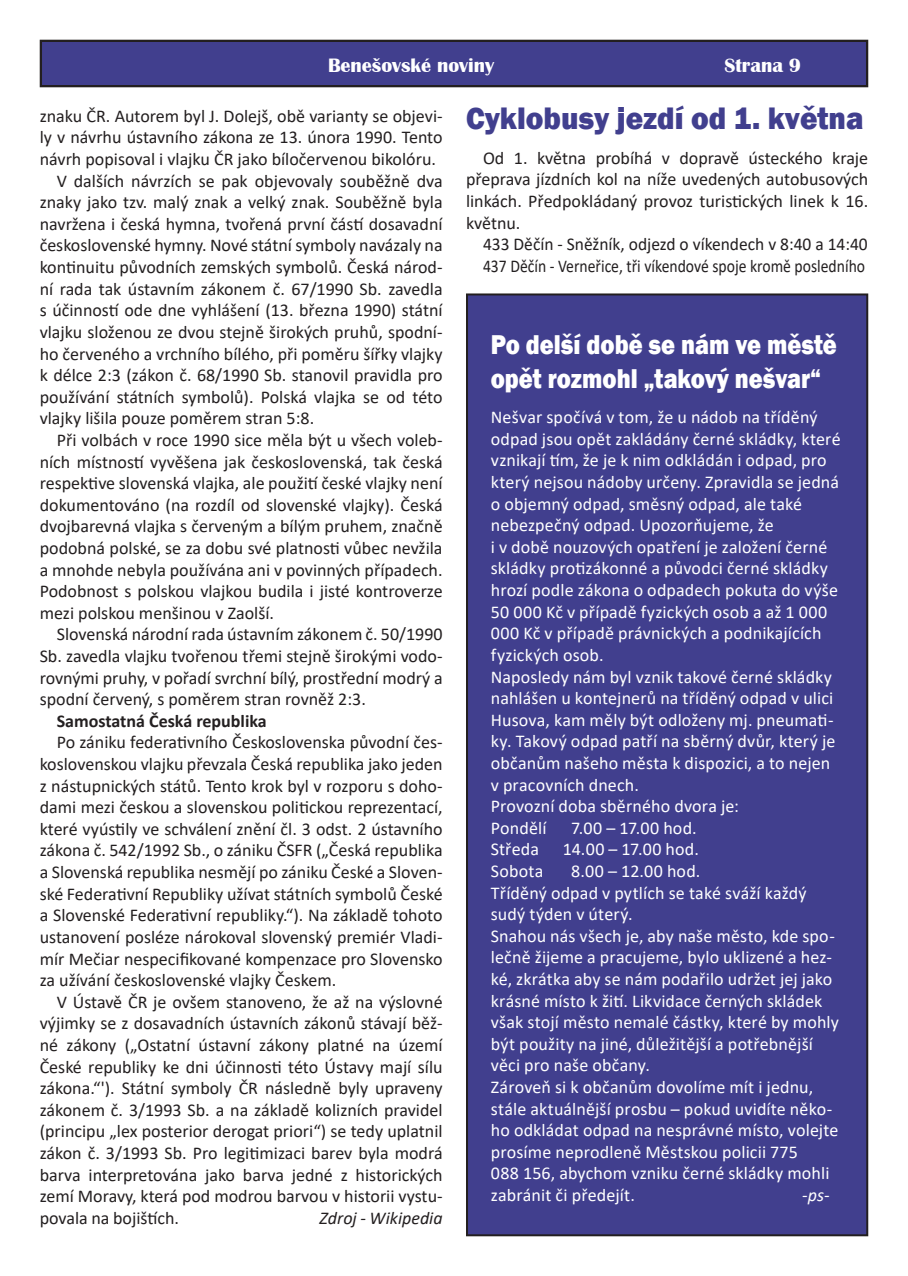
<style>
.page{position:relative;width:908px;height:1276px;background:#fff}
.page>*{position:absolute;margin:0;border:0;box-sizing:border-box;transform-origin:0 0}
.titulek{font:800 32px "Franklin Gothic";color:#413f8e;scale:.93 1}
.Titulek_do_sloupku{font:800 28px "Franklin Gothic";color:#fff;scale:.85 1}
.hlavička{font:700 20px "Britannic";color:#fff}
.noviny{font:18px/21.6px "Calibri";color:#231f20;text-align:justify}
.noviny_bílé_písmo{font:18px/21.6px "Calibri";letter-spacing:.005em;color:#fff}
.noviny-2{font:18px "Calibri";color:#231f20;scale:.87 1}
.noviny-3{font:700 18px "Calibri";color:#231f20}
.noviny-4{font:italic 18px "Calibri";color:#231f20}
.noviny_bílé_písmo-2{font:italic 18px "Calibri";color:#fff}
</style>
<div class="page">
<div style="left:467px;top:294px;width:399px;height:941px;background:#413f8e"></div>
<div style="left:466px;top:293px;width:401px;height:943px;border:2px solid #231f20"></div>
<div style="left:41px;top:41px;width:825px;height:45px;background:#413f8e"></div>
<div style="left:40px;top:40px;width:827px;height:47px;border:2px solid #231f20"></div>
<p class="hlavička" style="left:328px;top:54px;width:167px">Benešovské noviny</p>
<p class="hlavička" style="left:724px;top:54px;width:78px">Strana 9</p>
<p class="noviny" style="left:40px;top:105px;width:404px">znaku ČR. Autorem byl J. Dolejš, obě varianty se objevi&shy;ly v návrhu ústavního zákona ze 13. února 1990. Tento návrh popisoval i vlajku ČR jako bíločervenou bikolóru.</p>
<p class="noviny" style="left:40px;top:169px;width:404px;text-indent:17px">V dalších návrzích se pak objevovaly souběžně dva znaky jako tzv. malý znak a velký znak. Souběžně byla navržena i česká hymna, tvořená první částí dosavadní československé hymny. Nové státní symboly navázaly na kontinuitu původních zemských symbolů. Česká národ&shy;ní rada tak ústavním zákonem č. 67/1990 Sb. zavedla s účinností ode dne vyhlášení (13. března 1990) státní vlajku složenou ze dvou stejně širokých pruhů, spodní&shy;ho červeného a vrchního bílého, při poměru šířky vlajky k délce 2:3 (zákon č. 68/1990 Sb. stanovil pravidla pro používání státních symbolů). Polská vlajka se od této vlajky lišila pouze poměrem stran 5:8.</p>
<p class="noviny" style="left:40px;top:429px;width:404px;text-indent:17px">Při volbách v roce 1990 sice měla být u všech voleb&shy;ních místností vyvěšena jak československá, tak česká respektive slovenská vlajka, ale použití české vlajky není dokumentováno (na rozdíl od slovenské vlajky). Česká dvojbarevná vlajka s červeným a bílým pruhem, značně podobná polské, se za dobu své platnosti vůbec nevžila a mnohde nebyla používána ani v povinných případech.<br>Podobnost s polskou vlajkou budila i jisté kontroverze mezi polskou menšinou v Zaolší.</p>
<p class="noviny" style="left:40px;top:623px;width:404px;text-indent:17px">Slovenská národní rada ústavním zákonem č. 50/1990<br>Sb. zavedla vlajku tvořenou třemi stejně širokými vodo&shy;rovnými pruhy, v pořadí svrchní bílý, prostřední modrý a spodní červený, s poměrem stran rovněž 2:3.</p>
<p class="noviny-3" style="left:57px;top:708px;width:211px">Samostatná Česká republika</p>
<p class="noviny" style="left:40px;top:731px;width:404px;text-indent:17px">Po zániku federativního Československa původní čes&shy;koslovenskou vlajku převzala Česká republika jako jeden z nástupnických států. Tento krok byl v rozporu s doho&shy;dami mezi českou a slovenskou politickou reprezentací, které vyústily ve schválení znění čl. 3 odst. 2 ústavního zákona č. 542/1992 Sb., o zániku ČSFR („Česká republika a Slovenská republika nesmějí po zániku České a Sloven&shy;ské Federativní Republiky užívat státních symbolů České a Slovenské Federativní republiky.“). Na základě tohoto ustanovení posléze nárokoval slovenský premiér Vladi&shy;mír Mečiar nespecifikované kompenzace pro Slovensko za užívání československé vlajky Českem.</p>
<p class="noviny" style="left:40px;top:990px;width:404px;text-indent:17px">V Ústavě ČR je ovšem stanoveno, že až na výslovné výjimky se z dosavadních ústavních zákonů stávají běž&shy;né zákony („Ostatní ústavní zákony platné na území České republiky ke dni účinnosti této Ústavy mají sílu zákona.“'). Státní symboly ČR následně byly upraveny zákonem č. 3/1993 Sb. a na základě kolizních pravidel (principu „lex posterior derogat priori“) se tedy uplatnil zákon č. 3/1993 Sb. Pro legitimizaci barev byla modrá barva interpretována jako barva jedné z historických zemí Moravy, která pod modrou barvou v historii vystu&shy;povala na bojištích.</p>
<p class="titulek" style="left:466px;top:97px;width:428px">Cyklobusy jezdí od 1. května</p>
<p class="noviny" style="left:466px;top:147px;width:403px;text-indent:17px">Od 1. května probíhá v dopravě ústeckého kraje přeprava jízdních kol na níže uvedených autobusových linkách. Předpokládaný provoz turistických linek k 16. květnu.</p>
<p class="noviny" style="left:483px;top:233px;width:386px">433 Děčín - Sněžník, odjezd o víkendech v 8:40 a 14:40</p>
<p class="noviny-2" style="left:483px;top:253px;width:440px">437 Děčín - Verneřice, tři víkendové spoje kromě posledního</p>
<p class="Titulek_do_sloupku" style="left:490px;top:327px;width:408px">Po delší době se nám ve městě</p>
<p class="Titulek_do_sloupku" style="left:490px;top:360px;width:390px">opět rozmohl „takový nešvar“</p>
<p class="noviny_bílé_písmo" style="left:490px;top:406px;width:351px">Nešvar spočívá v tom, že u nádob na tříděný odpad jsou opět zakládány černé skládky, které vznikají tím, že je k nim odkládán i odpad, pro který nejsou nádoby určeny. Zpravidla se jedná o objemný odpad, směsný odpad, ale také nebezpečný odpad. Upozorňujeme, že</p>
<p class="noviny_bílé_písmo" style="left:490px;top:535px;width:348px">i v době nouzových opatření je založení černé skládky protizákonné a původci černé skládky hrozí podle zákona o odpadech pokuta do výše 50 000 Kč v případě fyzických osob a až 1 000<br>000 Kč v případě právnických a podnikajících fyzických osob.</p>
<p class="noviny_bílé_písmo" style="left:490px;top:665px;width:346px">Naposledy nám byl vznik takové černé skládky nahlášen u kontejnerů na tříděný odpad v ulici Husova, kam měly být odloženy mj. pneumati&shy;ky. Takový odpad patří na sběrný dvůr, který je občanům našeho města k dispozici, a to nejen</p>
<p class="noviny_bílé_písmo" style="left:490px;top:773px;width:150px">v pracovních dnech.</p>
<p class="noviny_bílé_písmo" style="left:490px;top:795px;width:250px">Provozní doba sběrného dvora je:</p>
<p class="noviny_bílé_písmo" style="left:490px;top:816px;width:57px">Pondělí</p>
<p class="noviny_bílé_písmo" style="left:570px;top:816px;width:127px">7.00 – 17.00 hod.</p>
<p class="noviny_bílé_písmo" style="left:490px;top:838px;width:50px">Středa</p>
<p class="noviny_bílé_písmo" style="left:562px;top:838px;width:137px">14.00 – 17.00 hod.</p>
<p class="noviny_bílé_písmo" style="left:490px;top:859px;width:54px">Sobota</p>
<p class="noviny_bílé_písmo" style="left:570px;top:859px;width:131px">8.00 – 12.00 hod.</p>
<p class="noviny_bílé_písmo" style="left:490px;top:881px;width:317px">Tříděný odpad v pytlích se také sváží každý sudý týden v úterý.</p>
<p class="noviny_bílé_písmo" style="left:490px;top:924px;width:349px">Snahou nás všech je, aby naše město, kde spo&shy;lečně žijeme a pracujeme, bylo uklizené a hez&shy;ké, zkrátka aby se nám podařilo udržet jej jako krásné místo k žití. Likvidace černých skládek však stojí město nemalé částky, které by mohly být použity na jiné, důležitější a potřebnější věci pro naše občany.</p>
<p class="noviny_bílé_písmo" style="left:490px;top:1075px;width:349px">Zároveň si k občanům dovolíme mít i jednu, stále aktuálnější prosbu – pokud uvidíte něko&shy;ho odkládat odpad na nesprávné místo, volejte prosíme neprodleně Městskou policii 775<br>088 156, abychom vzniku černé skládky mohli zabránit či předejít.</p>
<p class="noviny_bílé_písmo-2" style="left:801px;top:1182px;width:29px">-ps-</p>
<p class="noviny-4" style="left:319px;top:1205px;width:124px">Zdroj - Wikipedia</p>
</div>
